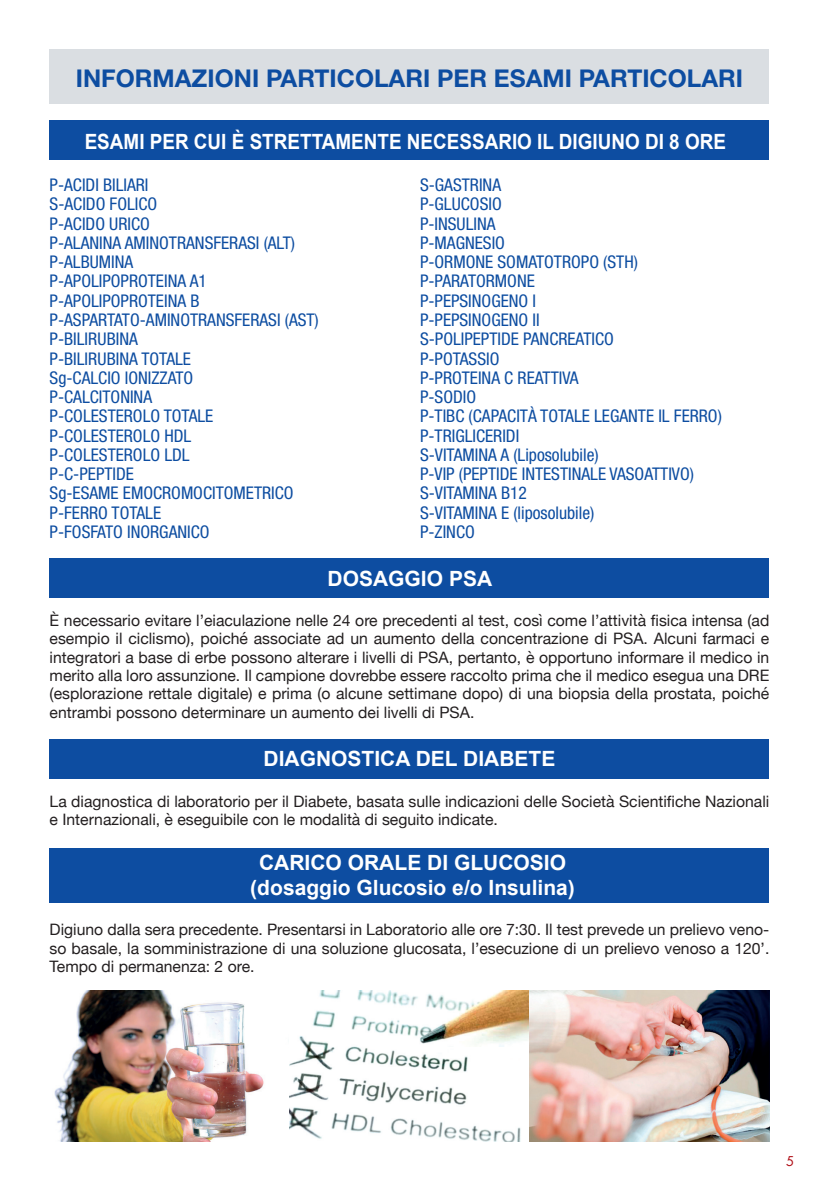
<style>
.page{position:relative;width:819px;height:1191px;background:#fff}
.page>*{position:absolute;margin:0;border:0;box-sizing:border-box;transform-origin:0 0}
.t1{font:700 24.5px "Helvetica Neue";color:#0d4da1}
.t2{font:700 21px "Arial";color:#fff}
.t3{font:700 21px "Arial";color:#fff;scale:.9 1}
.t4{font:condensed 17.5px "Helvetica Neue";color:#0d4da1}
.t5{font:15.75px/18.4px "Helvetica Neue";color:#231f20;text-align:justify}
.t6{font:13.12px "Futura ICG";color:#b00d15}
</style>
<div class="page">
<div style="left:50px;top:50px;width:719px;height:54px;background:#dadee2"></div>
<div style="left:50px;top:120px;width:719px;height:40px;background:#0d4da1"></div>
<div style="left:50px;top:739px;width:719px;height:39px;background:#0d4da1"></div>
<div style="left:50px;top:558px;width:719px;height:40px;background:#0d4da1"></div>
<div style="left:50px;top:848px;width:719px;height:55px;background:#0d4da1"></div>
<img style="left:54px;top:990px;width:715px;height:151px">
<p class="t1" style="left:76px;top:63px;width:668px">INFORMAZIONI PARTICOLARI PER ESAMI PARTICOLARI</p>
<p class="t3" style="left:85px;top:128px;width:714px">ESAMI PER CUI È STRETTAMENTE NECESSARIO IL DIGIUNO DI 8 ORE</p>
<p class="t4" style="left:50px;top:175px;width:100px">P-ACIDI BILIARI</p>
<p class="t4" style="left:50px;top:194px;width:109px">S-ACIDO FOLICO</p>
<p class="t4" style="left:50px;top:213px;width:102px">P-ACIDO URICO</p>
<p class="t4" style="left:50px;top:233px;width:247px">P-ALANINA AMINOTRANSFERASI (ALT)</p>
<p class="t4" style="left:50px;top:252px;width:85px">P-ALBUMINA</p>
<p class="t4" style="left:50px;top:271px;width:159px">P-APOLIPOPROTEINA A1</p>
<p class="t4" style="left:50px;top:290px;width:151px">P-APOLIPOPROTEINA B</p>
<p class="t4" style="left:50px;top:310px;width:271px">P-ASPARTATO-AMINOTRANSFERASI (AST)</p>
<p class="t4" style="left:50px;top:329px;width:90px">P-BILIRUBINA</p>
<p class="t4" style="left:50px;top:348px;width:143px">P-BILIRUBINA TOTALE</p>
<p class="t4" style="left:50px;top:367px;width:145px">Sg-CALCIO IONIZZATO</p>
<p class="t4" style="left:50px;top:387px;width:104px">P-CALCITONINA</p>
<p class="t4" style="left:50px;top:406px;width:165px">P-COLESTEROLO TOTALE</p>
<p class="t4" style="left:50px;top:425px;width:143px">P-COLESTEROLO HDL</p>
<p class="t4" style="left:50px;top:444px;width:141px">P-COLESTEROLO LDL</p>
<p class="t4" style="left:50px;top:464px;width:86px">P-C-PEPTIDE</p>
<p class="t4" style="left:50px;top:483px;width:245px">Sg-ESAME EMOCROMOCITOMETRICO</p>
<p class="t4" style="left:50px;top:502px;width:113px">P-FERRO TOTALE</p>
<p class="t4" style="left:50px;top:521px;width:161px">P-FOSFATO INORGANICO</p>
<p class="t4" style="left:420px;top:175px;width:83px">S-GASTRINA</p>
<p class="t4" style="left:420px;top:194px;width:83px">P-GLUCOSIO</p>
<p class="t4" style="left:420px;top:213px;width:77px">P-INSULINA</p>
<p class="t4" style="left:420px;top:233px;width:86px">P-MAGNESIO</p>
<p class="t4" style="left:420px;top:252px;width:219px">P-ORMONE SOMATOTROPO (STH)</p>
<p class="t4" style="left:420px;top:271px;width:116px">P-PARATORMONE</p>
<p class="t4" style="left:420px;top:290px;width:118px">P-PEPSINOGENO I</p>
<p class="t4" style="left:420px;top:310px;width:121px">P-PEPSINOGENO II</p>
<p class="t4" style="left:420px;top:329px;width:195px">S-POLIPEPTIDE PANCREATICO</p>
<p class="t4" style="left:420px;top:348px;width:81px">P-POTASSIO</p>
<p class="t4" style="left:420px;top:367px;width:160px">P-PROTEINA C REATTIVA</p>
<p class="t4" style="left:420px;top:387px;width:58px">P-SODIO</p>
<p class="t4" style="left:420px;top:406px;width:303px">P-TIBC (CAPACITÀ TOTALE LEGANTE IL FERRO)</p>
<p class="t4" style="left:420px;top:425px;width:101px">P-TRIGLICERIDI</p>
<p class="t4" style="left:420px;top:444px;width:180px">S-VITAMINA A (Liposolubile)</p>
<p class="t4" style="left:420px;top:464px;width:275px">P-VIP (PEPTIDE INTESTINALE VASOATTIVO)</p>
<p class="t4" style="left:420px;top:483px;width:108px">S-VITAMINA B12</p>
<p class="t4" style="left:420px;top:502px;width:176px">S-VITAMINA E (liposolubile)</p>
<p class="t4" style="left:420px;top:521px;width:56px">P-ZINCO</p>
<p class="t2" style="left:327px;top:564px;width:166px">DOSAGGIO PSA</p>
<p class="t5" style="left:50px;top:612px;width:721px">È necessario evitare l’eiaculazione nelle 24 ore precedenti al test, così come l’attività fisica intensa (ad esempio il ciclismo), poiché associate ad un aumento della concentrazione di PSA. Alcuni farmaci e integratori a base di erbe possono alterare i livelli di PSA, pertanto, è opportuno informare il medico in merito alla loro assunzione. Il campione dovrebbe essere raccolto prima che il medico esegua una DRE (esplorazione rettale digitale) e prima (o alcune settimane dopo) di una biopsia della prostata, poiché entrambi possono determinare un aumento dei livelli di PSA.</p>
<p class="t2" style="left:263px;top:745px;width:293px">DIAGNOSTICA DEL DIABETE</p>
<p class="t5" style="left:50px;top:792px;width:721px">La diagnostica di laboratorio per il Diabete, basata sulle indicazioni delle Società Scientifiche Nazionali e Internazionali, è eseguibile con le modalità di seguito indicate.</p>
<p class="t2" style="left:259px;top:848px;width:308px">CARICO ORALE DI GLUCOSIO</p>
<p class="t2" style="left:250px;top:873px;width:326px">(dosaggio Glucosio e/o Insulina)</p>
<p class="t5" style="left:50px;top:921px;width:721px">Digiuno dalla sera precedente. Presentarsi in Laboratorio alle ore 7:30. Il test prevede un prelievo veno&shy;so basale, la somministrazione di una soluzione glucosata, l’esecuzione di un prelievo venoso a 120’.<br>Tempo di permanenza: 2 ore.</p>
<p class="t6" style="left:785px;top:1152px;width:10px">5</p>
</div>
